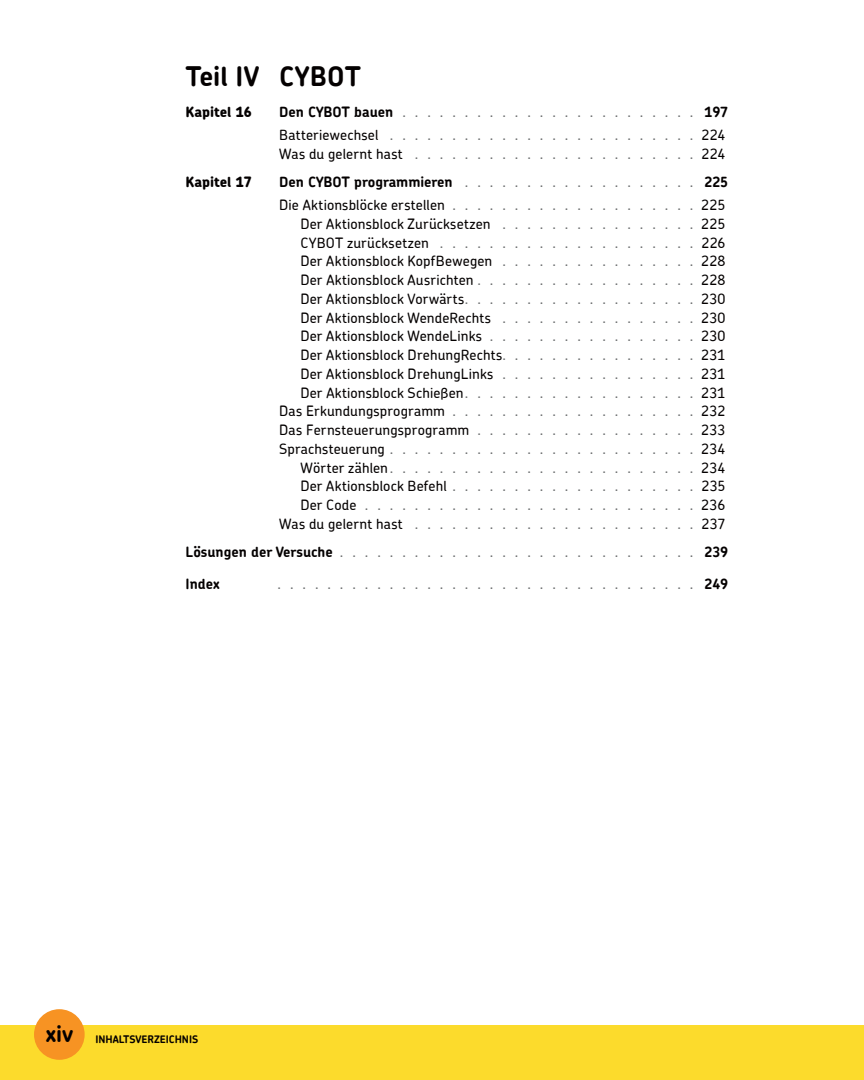
<style>
.page{position:relative;width:864px;height:1080px;background:#fff}
.page>*{position:absolute;margin:0;border:0;box-sizing:border-box;transform-origin:0 0}
.t1{font:700 27px "Chevin";letter-spacing:.005em;color:#040000}
.t2{font:500 15px/23.2px "Chevin";color:#66696a}
.t3{font:500 14.25px/18.8px "Chevin";letter-spacing:.01em;color:#040000;text-align:right}
.t4{font:800 14.25px "Chevin";color:#040000}
.t5{font:700 14.25px "Chevin";color:#040000}
.t6{font:700 10.5px "Chevin";color:#040000}
.s1{font-weight:700;font-size:14.25px;color:#040000}
.s2{font-size:14.25px;color:#040000}
.s3{font-size:15px;color:#66696a}
.s4{font-size:22.5px}
</style>
<div class="page">
<div style="left:0;top:1026px;width:864px;height:54px;background:#fcdb2c"></div>
<div style="left:34px;top:1009px;width:51px;height:51px;background:#f79323;border-radius:50%"></div>
<h1 class="t1" style="left:186px;top:59px;width:177px">Teil IV CYBOT</h1>
<p class="t4" style="left:186px;top:103px;width:68px">Kapitel 16</p>
<p class="t2" style="left:279px;top:100px;width:451px"><span class="s1">Den CYBOT bauen</span> . . . . . . . . . . . . . . . . . . . . . . . . <span class="s1">197<br></span><span class="s2">Batteriewechsel</span> . . . . . . . . . . . . . . . . . . . . . . . . . <span class="s2">224</span></p>
<p class="t2" style="left:279px;top:142px;width:448px"><span class="s2">Was du gelernt hast</span> . . . . . . . . . . . . . . . . . . . . . . . <span class="s2">224</span></p>
<p class="t4" style="left:186px;top:172px;width:68px">Kapitel 17</p>
<p class="t2" style="left:279px;top:170px;width:451px"><span class="s1">Den CYBOT programmieren</span> . . . . . . . . . . . . . . . . . . . <span class="s1">225<br></span><span class="s2">Die Aktionsblöcke erstellen</span> . . . . . . . . . . . . . . . . . . . . <span class="s2">225</span></p>
<p class="t3" style="left:300px;top:214px;width:427px">Der Aktionsblock Zurücksetzen <span class="s3">. . . . . . . . . . . . . . . .</span> 225</p>
<p class="t2" style="left:300px;top:230px;width:427px"><span class="s2">CYBOT zurücksetzen</span> . . . . . . . . . . . . . . . . . . . . . <span class="s2">226</span></p>
<p class="t3" style="left:279px;top:252px;width:448px">Der Aktionsblock KopfBewegen <span class="s3">. . . . . . . . . . . . . . . .</span> 228<br>Der Aktionsblock Ausrichten <span class="s3">. . . . . . . . . . . . . . . . . .</span> 228<br>Der Aktionsblock Vorwärts<span class="s3">. . . . . . . . . . . . . . . . . . .</span> 230<br>Der Aktionsblock WendeRechts <span class="s3">. . . . . . . . . . . . . . . .</span> 230<br>Der Aktionsblock WendeLinks <span class="s3">. . . . . . . . . . . . . . . . .</span> 230<br>Der Aktionsblock DrehungRechts<span class="s3">. . . . . . . . . . . . . . . .</span> 231<br>Der Aktionsblock DrehungLinks <span class="s3">. . . . . . . . . . . . . . . .</span> 231<br>Der Aktionsblock Schießen<span class="s3">. . . . . . . . . . . . . . . . . . .</span> 231<br>Das Erkundungsprogramm <span class="s3">. . . . . . . . . . . . . . . . . . . .</span> 232<br>Das Fernsteuerungsprogramm <span class="s3">. . . . . . . . . . . . . . . . . .</span> 233</p>
<p class="t2" style="left:279px;top:439px;width:448px;line-height:18.8px;text-align:right"><span class="s2">Sprachsteuerung</span> . . . . . . . . . . . . . . . . . . . . . . . . . <span class="s2">234<br>Wörter zählen</span>. . . . . . . . . . . . . . . . . . . . . . . . . <span class="s2">234</span></p>
<p class="t3" style="left:300px;top:477px;width:427px">Der Aktionsblock Befehl <span class="s3">. . . . . . . . . . . . . . . . . . . .</span> 235</p>
<p class="t2" style="left:279px;top:495px;width:448px;line-height:18.8px;text-align:right"><span class="s2">Der Code</span> . . . . . . . . . . . . . . . . . . . . . . . . . . . <span class="s2">236<br>Was du gelernt hast</span> . . . . . . . . . . . . . . . . . . . . . . . <span class="s2">237</span></p>
<p class="t2" style="left:186px;top:539px;width:544px"><span class="s1">Lösungen der Versuche</span> . . . . . . . . . . . . . . . . . . . . . . . . . . . . . <span class="s1">239</span></p>
<p class="t5" style="left:186px;top:574px;width:36px">Index</p>
<p class="t2" style="left:278px;top:572px;width:452px">. . . . . . . . . . . . . . . . . . . . . . . . . . . . . . . . . . <span class="s1">249</span></p>
<p class="t6" style="left:46px;top:1033px;width:154px"><span class="s4">xiv</span> INHALTSVERZEICHNIS</p>
</div>
